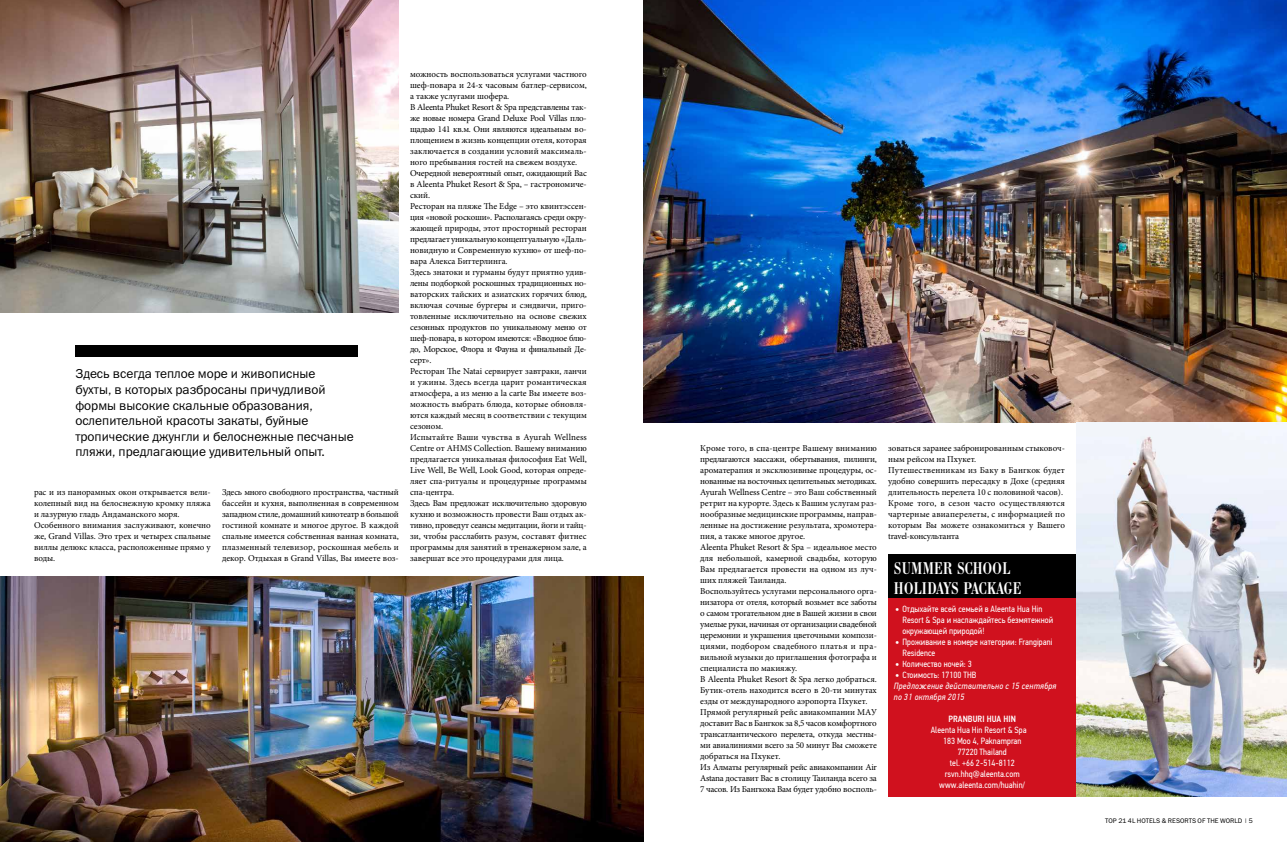
<style>
.page{position:relative;width:1287px;height:842px;background:#fff}
.page>*{position:absolute;margin:0;border:0;box-sizing:border-box;transform-origin:0 0}
.t1{font:18px/19.6px "Bodoni Cond C";letter-spacing:.02em;color:#fff}
.t2{font:13px/15.6px "Franklin Gothic Book C";color:#000}
.t3{font:9px/11px "Minion Pro";letter-spacing:-.005em;color:#000}
.t4{font:9px/11px "PF Din Text Cond Pro";letter-spacing:.005em;color:#fff}
.t5{font:italic 9px/11px "PF Din Text Cond Pro";letter-spacing:.025em;color:#fff}
.t6{font:500 9px "PF Din Text Cond Pro";letter-spacing:.005em;color:#fff}
.t7{font:6.7px "Franklin Gothic Book C";color:#000}
.s1{font-weight:700}
.s2{font-weight:700;font-style:normal}
.s3{font-style:normal}
</style>
<div class="page">
<img style="left:0;top:0;width:399px;height:313px">
<div style="left:75px;top:346px;width:282px;height:11px;background:#000"></div>
<div style="left:888px;top:555px;width:188px;height:44px;background:#000"></div>
<div style="left:888px;top:599px;width:188px;height:198px;background:#d0111e"></div>
<img style="left:643px;top:0;width:644px;height:423px">
<img style="left:1076px;top:423px;width:211px;height:374px">
<img style="left:0;top:577px;width:643px;height:265px">
<p class="t2" style="left:75px;top:366px;width:280px">ЗДЕСЬ ВСЕГДА ТЕПЛОЕ МОРЕ И ЖИВОПИСНЫЕ БУХТЫ, В КОТОРЫХ РАЗБРОСАНЫ ПРИЧУДЛИВОЙ ФОРМЫ ВЫСОКИЕ СКАЛЬНЫЕ ОБРАЗОВАНИЯ, ОСЛЕПИТЕЛЬНОЙ КРАСОТЫ ЗАКАТЫ, БУЙНЫЕ ТРОПИЧЕСКИЕ ДЖУНГЛИ И БЕЛОСНЕЖНЫЕ ПЕСЧАНЫЕ ПЛЯЖИ, ПРЕДЛАГАЮЩИЕ УДИВИТЕЛЬНЫЙ ОПЫТ.</p>
<p class="t3" style="left:34px;top:487px;width:178px">рас и из панорамных окон открывается вели&shy;колепный вид на белоснежную кромку пляжа и лазурную гладь Андаманского моря.<br>Особенного внимания заслуживают, конечно же, Grand Villas. Это трех и четырех спальные виллы делюкс класса, расположенные прямо у воды.</p>
<p class="t3" style="left:222px;top:487px;width:178px;text-align:justify">Здесь много свободного пространства, частный бассейн и кухня, выполненная в современном западном стиле, домашний кинотеатр в большой гостиной комнате и многое другое. В каждой спальне имеется собственная ванная комната, плазменный телевизор, роскошная мебель и декор. Отдыхая в Grand Villas, Вы имеете воз-</p>
<p class="t3" style="left:410px;top:69px;width:178px">можность воспользоваться услугами частного шеф-повара и 24-х часовым батлер-сервисом, а также услугами шофера.<br>В Aleenta Phuket Resort &amp; Spa представлены так&shy;же новые номера Grand Deluxe Pool Villas пло&shy;щадью 141 кв.м. Они являются идеальным во&shy;площением в жизнь концепции отеля, которая заключается в создании условий максималь&shy;ного пребывания гостей на свежем воздухе.<br>Очередной невероятный опыт, ожидающий Вас в Aleenta Phuket Resort &amp; Spa, – гастрономиче&shy;ский.<br>Ресторан на пляже The Edge – это квинтэссен&shy;ция «новой роскоши». Располагаясь среди окру&shy;жающей природы, этот просторный ресторан предлагает уникальную концептуальную «Даль&shy;новидную и Современную кухню» от шеф-по&shy;вара Алекса Биттерлинга.<br>Здесь знатоки и гурманы будут приятно удив&shy;лены подборкой роскошных традиционных но&shy;ваторских тайских и азиатских горячих блюд, включая сочные бургеры и сэндвичи, приго&shy;товленные исключительно на основе свежих сезонных продуктов по уникальному меню от шеф-повара, в котором имеются: «Вводное блю&shy;до, Морское, Флора и Фауна и финальный Де&shy;серт».<br>Ресторан The Natai сервирует завтраки, ланчи и ужины. Здесь всегда царит романтическая атмосфера, а из меню a la carte Вы имеете воз&shy;можность выбрать блюда, которые обновля&shy;ются каждый месяц в соответствии с текущим сезоном.<br>Испытайте Ваши чувства в Ayurah Wellness Centre от AHMS Collection. Вашему вниманию предлагается уникальная философия Eat Well, Live Well, Be Well, Look Good, которая опреде&shy;ляет спа-ритуалы и процедурные программы спа-центра.<br>Здесь Вам предложат исключительно здоровую кухню и возможность провести Ваш отдых ак&shy;тивно, проведут сеансы медитации, йоги и тайц&shy;зи, чтобы расслабить разум, составят фитнес программы для занятий в тренажерном зале, а завершат все это процедурами для лица.</p>
<p class="t3" style="left:700px;top:443px;width:178px">Кроме того, в спа-центре Вашему вниманию предлагаются массажи, обертывания, пилинги, ароматерапия и эксклюзивные процедуры, ос&shy;нованные на восточных целительных методиках.<br>Ayurah Wellness Centre – это Ваш собственный ретрит на курорте. Здесь к Вашим услугам раз&shy;нообразные медицинские программы, направ&shy;ленные на достижение результата, хромотера&shy;пия, а также многое другое.<br>Aleenta Phuket Resort &amp; Spa – идеальное место для небольшой, камерной свадьбы, которую Вам предлагается провести на одном из луч&shy;ших пляжей Таиланда.<br>Воспользуйтесь услугами персонального орга&shy;низатора от отеля, который возьмет все заботы о самом трогательном дне в Вашей жизни в свои умелые руки, начиная от организации свадебной церемонии и украшения цветочными компози&shy;циями, подбором свадебного платья и пра&shy;вильной музыки до приглашения фотографа и специалиста по макияжу.<br>В Aleenta Phuket Resort &amp; Spa легко добраться.<br>Бутик-отель находится всего в 20-ти минутах езды от международного аэропорта Пхукет.<br>Прямой регулярный рейс авиакомпании МАУ доставит Вас в Бангкок за 8,5 часов комфортного трансатлантического перелета, откуда местны&shy;ми авиалиниями всего за 50 минут Вы сможете добраться на Пхукет.<br>Из Алматы регулярный рейс авиакомпании Air Astana доставит Вас в столицу Таиланда всего за 7 часов. Из Бангкока Вам будет удобно восполь-</p>
<p class="t3" style="left:888px;top:443px;width:178px">зоваться заранее забронированным стыковоч&shy;ным рейсом на Пхукет.<br>Путешественникам из Баку в Бангкок будет удобно совершить пересадку в Дохе (средняя длительность перелета 10 с половиной часов).<br>Кроме того, в сезон часто осуществляются чартерные авиаперелеты, с информацией по которым Вы можете ознакомиться у Вашего travel-консультанта</p>
<h1 class="t1" style="left:894px;top:559px;width:128px">SUMMER SCHOOL<br>HOLIDAYS PACKAGE</h1>
<p class="t4" style="left:902px;top:603px;width:152px;text-indent:-7px"><span class="s1">•</span> Отдыхайте всей семьей в Aleenta Hua Hin<br>Resort &amp; Spa и наслаждайтесь безмятежной окружающей природой!</p>
<p class="t4" style="left:902px;top:636px;width:152px;text-indent:-7px"><span class="s1">•</span> Проживание в номере категории: Frangipani<br>Residence</p>
<p class="t4" style="left:895px;top:658px;width:78px"><span class="s1">•</span> Количество ночей: 3</p>
<p class="t5" style="left:894px;top:669px;width:164px"><span class="s2">•</span> <span class="s3">Стоимость: 17100 THB<br></span>Предложение действительно с 15 сентября по 31 октября 2015</p>
<p class="t6" style="left:949px;top:713px;width:69px">PRANBURI HUA HIN</p>
<p class="t4" style="left:931px;top:724px;width:97px">Aleenta Hua Hin Resort &amp; Spa</p>
<p class="t4" style="left:943px;top:735px;width:80px">183 Moo 4, Paknampran</p>
<p class="t4" style="left:958px;top:746px;width:51px">77220 Thailand</p>
<p class="t4" style="left:950px;top:757px;width:66px">tel. +66 2-514-8112</p>
<p class="t4" style="left:945px;top:768px;width:76px">rsvn.hhq@aleenta.com</p>
<p class="t4" style="left:939px;top:779px;width:87px">www.aleenta.com/huahin/</p>
<p class="t7" style="left:1105px;top:817px;width:149px">TOP 21 4L HOTELS &amp; RESORTS OF TH E WORLD | 5</p>
</div>
